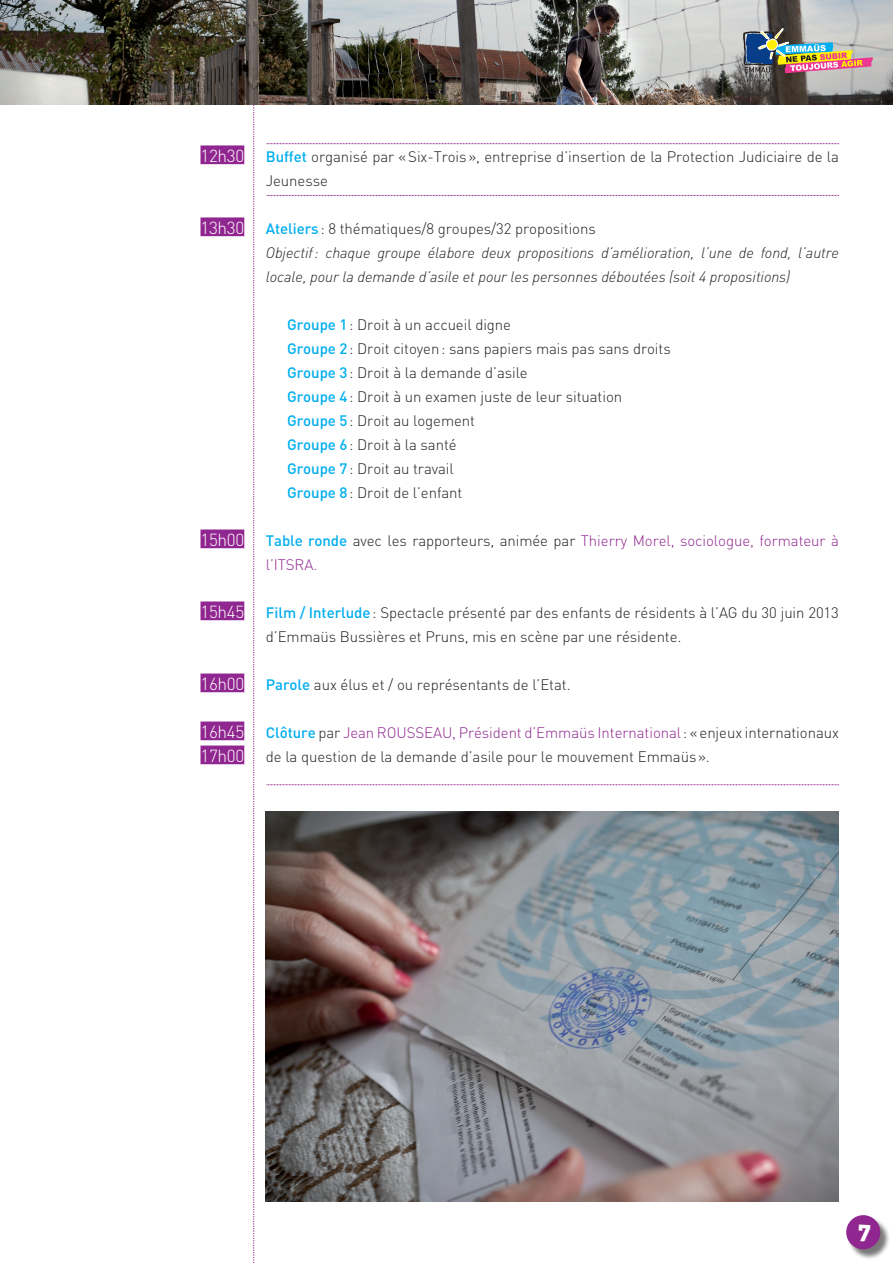
<style>
.page{position:relative;width:893px;height:1263px;background:#fff}
.page>*{position:absolute;margin:0;border:0;box-sizing:border-box;transform-origin:0 0}
.t1{font:300 17.25px/24px "DIN";letter-spacing:-.02em;color:#fff}
.t2{font:300 15px/24px "DIN";letter-spacing:-.005em;color:#231f20}
.t3{font:italic 300 15px/24px "DIN";letter-spacing:-.005em;color:#231f20}
.t4{font:300 15px/24px "DIN";letter-spacing:-.005em;color:#90268f}
.s1{font-weight:500;color:#00aeef}
.s2{font-weight:500;font-style:normal;color:#00aeef}
.s3{font-style:normal}
.s4{color:#231f20}
.s5{color:#90268f}
</style>
<div class="page">
<svg style="left:253px;top:104px;width:1px;height:1159px"></svg>
<img style="left:0;top:0;width:893px;height:104px">
<img style="left:743px;top:29px;width:130px;height:52px">
<div style="left:200px;top:145px;width:44px;height:19px;background:#90268f"></div>
<div style="left:200px;top:217px;width:44px;height:19px;background:#90268f"></div>
<div style="left:200px;top:529px;width:44px;height:19px;background:#90268f"></div>
<div style="left:200px;top:601px;width:44px;height:19px;background:#90268f"></div>
<div style="left:200px;top:673px;width:44px;height:19px;background:#90268f"></div>
<div style="left:200px;top:721px;width:44px;height:19px;background:#90268f"></div>
<div style="left:200px;top:745px;width:44px;height:19px;background:#90268f"></div>
<div style="left:847px;top:1217px;width:44px;height:43px;background:#231f20;opacity:.6"></div>
<div style="left:846px;top:1215px;width:34px;height:34px;background:#90268f;border-radius:50%"></div>
<svg style="left:266px;top:784px;width:573px;height:1px"></svg>
<img style="left:266px;top:811px;width:573px;height:390px">
<svg style="left:266px;top:143px;width:573px;height:1px"></svg>
<svg style="left:266px;top:195px;width:573px;height:1px"></svg>
<p class="t1" style="left:200px;top:144px;width:45px">12h30</p>
<p class="t1" style="left:200px;top:216px;width:45px">13h30</p>
<p class="t1" style="left:200px;top:528px;width:45px">15h00</p>
<p class="t1" style="left:200px;top:600px;width:45px">15h45</p>
<p class="t1" style="left:200px;top:672px;width:45px">16h00</p>
<p class="t1" style="left:200px;top:720px;width:45px">16h45<br>17h00</p>
<p class="t2" style="left:266px;top:144px;width:575px"><span class="s1">Buffet</span> organisé par « Six-Trois», entreprise d’insertion de la Protection Judiciaire de la<br>Jeunesse</p>
<p class="t3" style="left:266px;top:216px;width:575px"><span class="s2">Ateliers</span><span class="s3">: 8 thématiques/8 groupes/32 propositions<br></span>Objectif: chaque groupe élabore deux propositions d’amélioration, l’une de fond, l’autre locale, pour la demande d’asile et pour les personnes déboutées (soit 4 propositions)</p>
<p class="t2" style="left:287px;top:312px;width:385px"><span class="s1">Groupe 1</span>: Droit à un accueil digne<br><span class="s1">Groupe 2</span>: D roit citoyen: sans papiers mais pas sans droits <span class="s1">Groupe 3</span>: Droit à la demande d’asile<br><span class="s1">Groupe 4</span>: Droit à un examen juste de leur situation <span class="s1">Groupe 5</span>: Droit au logement<br><span class="s1">Groupe 6</span>: D roit à la santé<br><span class="s1">Groupe 7</span>: Droit au travail<br><span class="s1">Groupe 8</span>: D roit de l’enfant</p>
<p class="t4" style="left:266px;top:528px;width:575px"><span class="s1">Table ronde</span> <span class="s4">avec les rapporteurs, animée par</span> Thierry M orel, sociologue, formateur à l’ITS RA.</p>
<p class="t2" style="left:266px;top:600px;width:575px"><span class="s1">Film / Interlude</span>: Spectacle présenté par des enfants de résidents à l’AG du 30 juin 2013 d’Emmaüs Bussières et Pruns, mis en scène par une résidente.</p>
<p class="t2" style="left:266px;top:672px;width:306px"><span class="s1">Parole</span> aux élus et / ou représentants de l’Etat.</p>
<p class="t4" style="left:266px;top:720px;width:141px"><span class="s1">Clôture</span> <span class="s4">par</span> Jean ROUSS</p>
<p class="t2" style="left:266px;top:720px;width:575px;text-indent:158px"><span class="s5">EAU , Président d’Emmaüs International</span>: «enjeux internationaux de la question de la demande d’asile pour le mouvement Emmaüs».</p>
</div>
